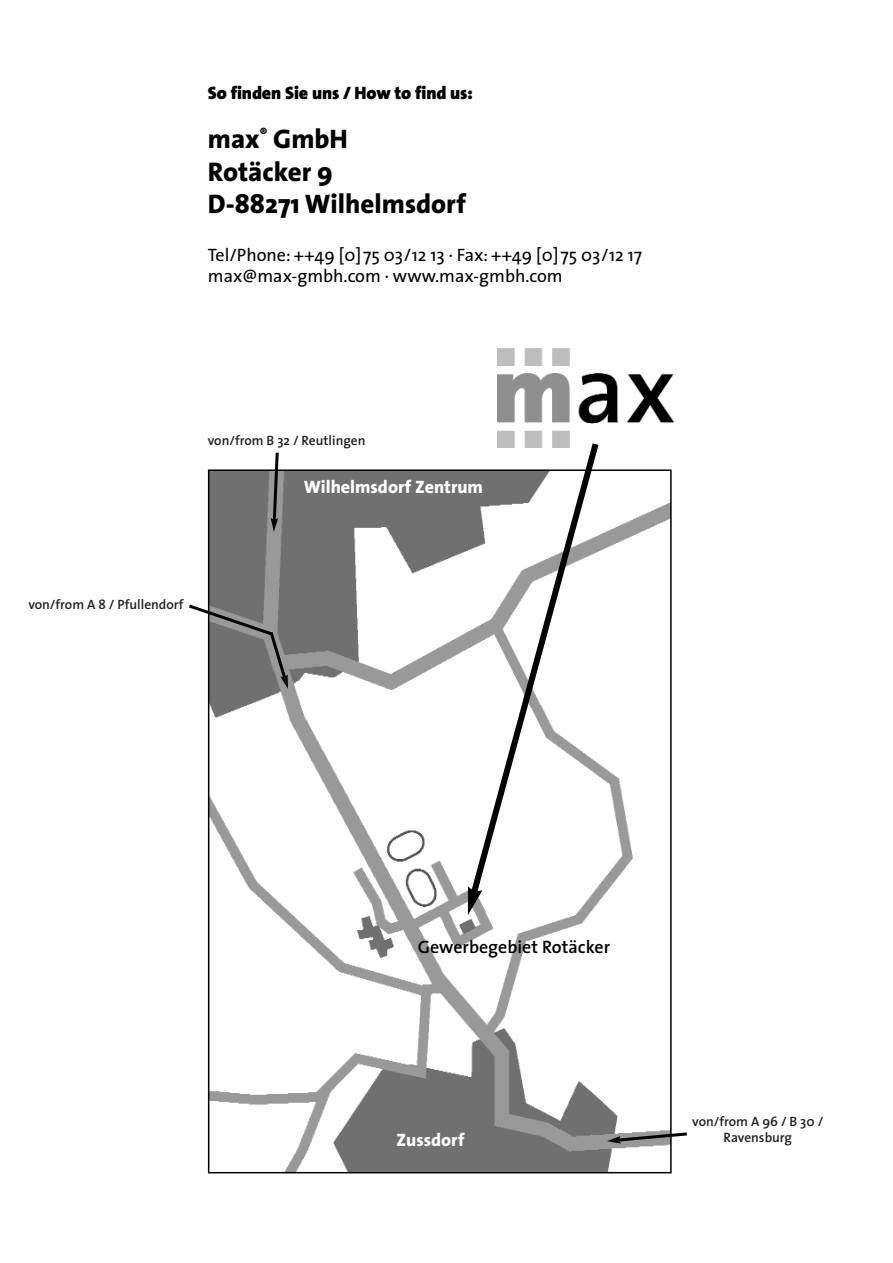
<style>
.page{position:relative;width:893px;height:1263px;background:#fff}
.page>*{position:absolute;margin:0;border:0;box-sizing:border-box;transform-origin:0 0}
.t1{font:800 27px/32.4px "The Sans";color:#000}
.t2{font:18px/21.6px "The Sans";color:#000}
.t3{font:900 18px "The Sans";letter-spacing:-.005em;color:#000}
.t4{font:800 18px "The Sans";color:#fff}
.t5{font:600 18px "The Sans";color:#000}
.t6{font:600 13.5px/16.2px "The Sans";color:#231f20;text-align:center}
</style>
<div class="page">
<img style="left:497px;top:349px;width:177px;height:88px">
<img style="left:211px;top:472px;width:457px;height:698px">
<svg style="left:466px;top:437px;width:137px;height:464px"></svg>
<svg style="left:468px;top:886px;width:14px;height:29px"></svg>
<svg style="left:271px;top:452px;width:9px;height:80px"></svg>
<svg style="left:189px;top:602px;width:99px;height:87px"></svg>
<svg style="left:607px;top:1131px;width:80px;height:13px"></svg>
<p class="t3" style="left:208px;top:86px;width:266px">So finden Sie uns / How to find us:</p>
<h1 class="t1" style="left:208px;top:126px;width:260px">max<sup>®</sup> GmbH<br>Rotäcker 9<br>D-88271 Wilhelmsdorf</h1>
<p class="t2" style="left:208px;top:245px;width:436px">Tel/Phone: ++49 [0]75 03/12 13 · Fax: ++49 [0]75 03/12 17 max@max-gmbh.com · www.max-gmbh.com</p>
<p class="t6" style="left:208px;top:434px;width:159px">von/from B 32 / Reutlingen</p>
<p class="t4" style="left:304px;top:480px;width:181px">Wilhelmsdorf Zentrum</p>
<p class="t6" style="left:28px;top:598px;width:157px">von/from A 8 / Pfullendorf</p>
<p class="t5" style="left:418px;top:940px;width:194px">Gewerbegebiet Rotäcker</p>
<p class="t4" style="left:396px;top:1133px;width:69px">Zussdorf</p>
<p class="t6" style="left:692px;top:1115px;width:133px">von/from A 96 / B 30 /<br>Ravensburg</p>
</div>
